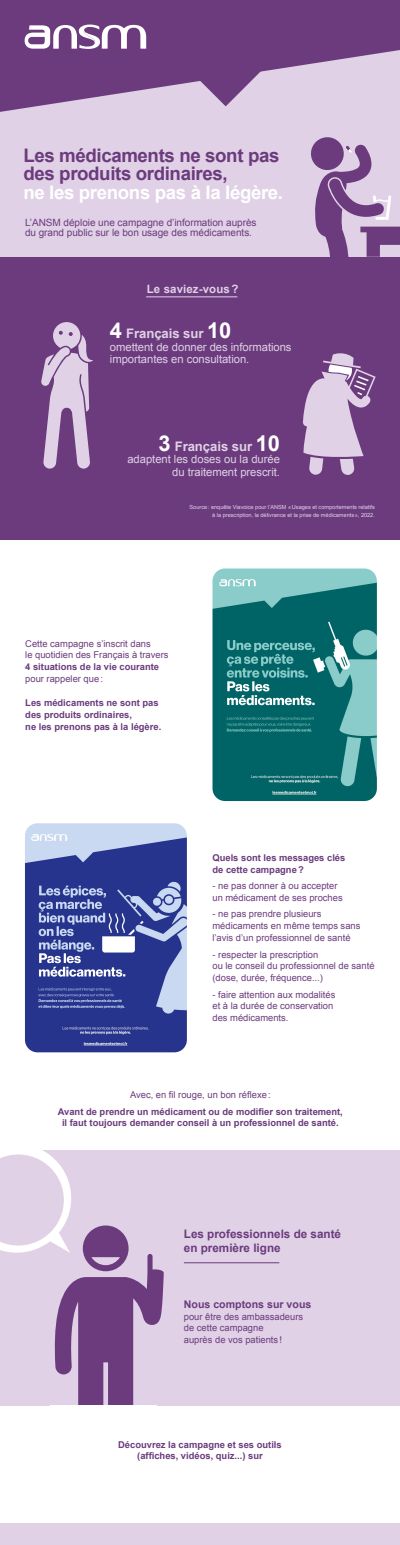
<style>
.page{position:relative;width:400px;height:1545px;background:#fff}
.page>*{position:absolute;margin:0;border:0;box-sizing:border-box;transform-origin:0 0}
.t1{font:700 18.69px/18.7px "Arial";letter-spacing:-.02em;color:#6b3b7d}
.t2{font:700 18.69px "Arial";letter-spacing:-.02em;color:#fff}
.t3{font:700 13.12px "Arial";letter-spacing:-.005em;color:#e0d1e6}
.t4{font:700 11.69px/13.8px "Arial";color:#6b3b7d}
.t5{font:700 11.44px "Arial";letter-spacing:.01em;color:#e0d1e6}
.t6{font:11.25px/12.5px "Arial";letter-spacing:-.005em;color:#e0d1e6}
.t7{font:700 10.62px "Arial";color:#6b3b7d}
.t8{font:10px/10px "Arial";letter-spacing:-.005em;color:#6b3b7d}
.t9{font:9.38px/11.9px "Arial";color:#6b3b7d}
.t10{font:700 9.38px/11.9px "Arial";color:#6b3b7d;text-align:center}
.t11{font:5.62px/7.5px "Arial";letter-spacing:-.005em;color:#e0d1e6;text-align:right}
.s1{font-size:21.88px;color:#fff}
</style>
<div class="page">
<div style="left:0;top:257px;width:400px;height:283px;background:#6b3b7d"></div>
<div style="left:0;top:44px;width:400px;height:213px;background:#e0d1e6"></div>
<div style="left:0;top:1150px;width:400px;height:255px;background:#e0d1e6"></div>
<div style="left:0;top:1523px;width:400px;height:22px;background:#e0d1e6"></div>
<svg style="left:0;top:0;width:400px;height:112px;fill:#6b3b7d"></svg>
<svg style="left:25px;top:25px;width:121px;height:24px"></svg>
<hr style="left:146px;top:296px;width:91px;height:1px;background:#e0d1e6">
<svg style="left:41px;top:322px;width:52px;height:147px"></svg>
<svg style="left:311px;top:137px;width:89px;height:120px"></svg>
<hr style="left:184px;top:1262px;width:95px;height:1px;background:#6b3b7d">
<svg style="left:0;top:1150px;width:164px;height:256px"></svg>
<svg style="left:303px;top:353px;width:73px;height:122px"></svg>
<img style="left:212px;top:568px;width:165px;height:233px">
<img style="left:25px;top:823px;width:162px;height:229px">
<div style="left:50px;top:1405px;width:106px;height:87px;background:#fff"></div>
<h1 class="t1" style="left:23px;top:147px;width:258px">Les médicaments ne sont pas des produits ordinaires,</h1>
<h1 class="t2" style="left:23px;top:180px;width:261px">ne les prenons pas à la légère.</h1>
<p class="t8" style="left:25px;top:218px;width:233px">L’ANSM déploie une campagne d’information auprès du grand public sur le bon usage des médicaments.</p>
<p class="t5" style="left:147px;top:281px;width:93px">Le saviez-vous?</p>
<h2 class="t3" style="left:110px;top:325px;width:123px"><span class="s1">4</span> Français sur <span class="s1">10</span></h2>
<p class="t6" style="left:110px;top:340px;width:183px">omettent de donner des informations importantes en consultation.</p>
<h2 class="t3" style="left:159px;top:437px;width:123px"><span class="s1">3</span> Français sur <span class="s1">10</span></h2>
<p class="t6" style="left:127px;top:453px;width:154px;text-align:right">adaptent les doses ou la durée du traitement prescrit.</p>
<p class="t11" style="left:190px;top:504px;width:187px">Source: enquête Viavoice pour l’ANSM «Usages et comportements relatifs à la prescription, la délivrance et la prise de médicaments», 2022.</p>
<p class="t9" style="left:25px;top:637px;width:145px">Cette campagne s’inscrit dans<br>le quotidien des Français à travers</p>
<p class="t10" style="left:25px;top:661px;width:135px">4 situations de la vie courante</p>
<p class="t9" style="left:25px;top:673px;width:79px">pour rappeler que:</p>
<p class="t10" style="left:25px;top:697px;width:138px;text-align:left">Les médicaments ne sont pas des produits ordinaires,<br>ne les prenons pas à la légère.</p>
<p class="t10" style="left:212px;top:852px;width:134px;text-align:left">Quels sont les messages clés de cette campagne?</p>
<p class="t9" style="left:212px;top:880px;width:132px">- ne pas donner à ou accepter un médicament de ses proches</p>
<p class="t9" style="left:212px;top:908px;width:149px">- ne pas prendre plusieurs médicaments en même temps sans l’avis d’un professionnel de santé</p>
<p class="t9" style="left:212px;top:948px;width:164px">- respecter la prescription<br>ou le conseil du professionnel de santé (dose, durée, fréquence...)</p>
<p class="t9" style="left:212px;top:988px;width:124px">- faire attention aux modalités et à la durée de conservation des médicaments.</p>
<p class="t9" style="left:130px;top:1088px;width:142px">Avec, en fil rouge, un bon réflexe:</p>
<p class="t10" style="left:58px;top:1105px;width:287px">Avant de prendre un médicament ou de modifier son traitement, il faut toujours demander conseil à un professionnel de santé.</p>
<p class="t4" style="left:184px;top:1228px;width:159px">Les professionnels de santé en première ligne</p>
<p class="t7" style="left:184px;top:1297px;width:129px">Nous comptons sur vous</p>
<p class="t9" style="left:184px;top:1310px;width:121px">pour être des ambassadeurs de cette campagne<br>auprès de vos patients !</p>
<p class="t10" style="left:118px;top:1440px;width:165px;line-height:10.6px">Découvrez la campagne et ses outils (affiches, vidéos, quiz...) sur</p>
</div>
